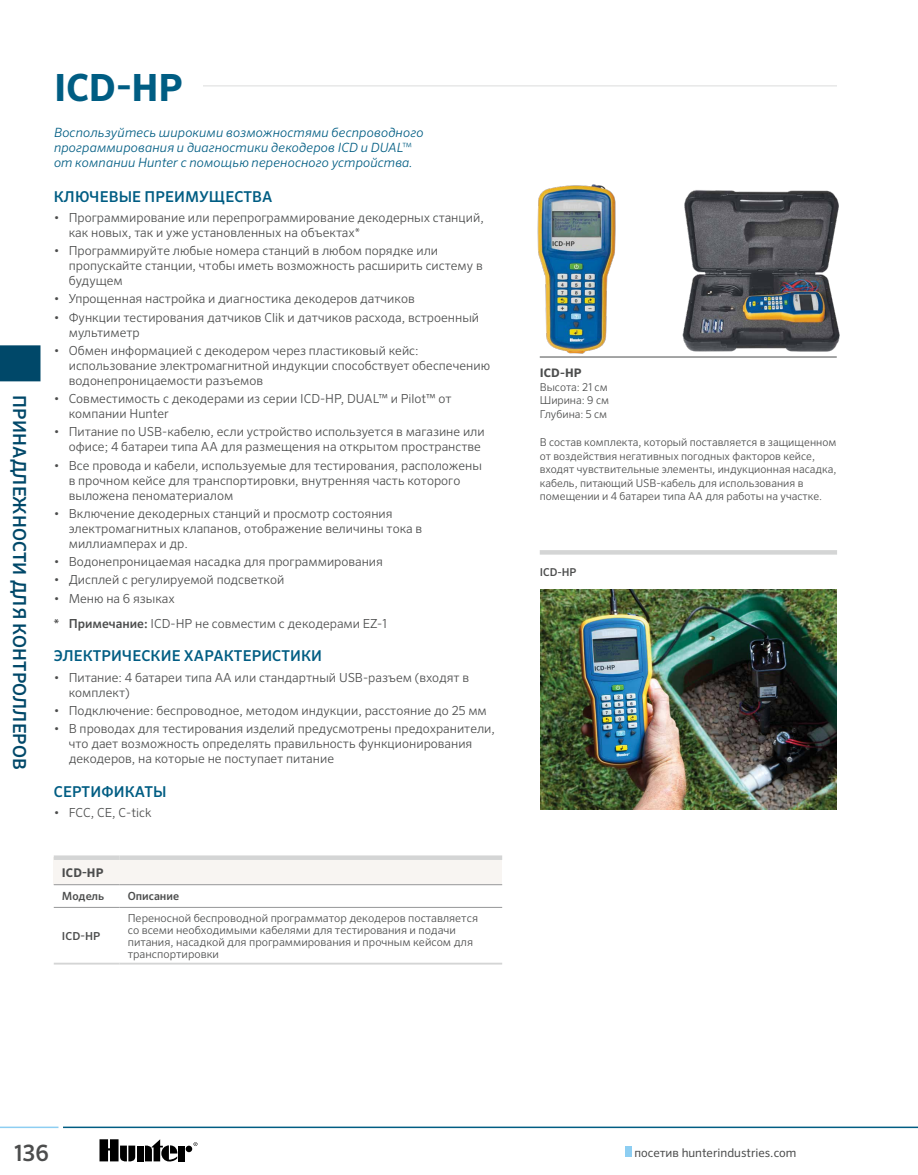
<style>
.page{position:relative;width:918px;height:1175px;background:#fff}
.page>*{position:absolute;margin:0;border:0;box-sizing:border-box;transform-origin:0 0}
.t1{font:700 37.5px "Sero Pro";color:#005d83}
.t2{font:500 22.5px "Sero Pro";color:#4c4d4d}
.t3{font:500 18px "Sero Pro";letter-spacing:.01em;color:#004869}
.t4{font:500 15px "Sero Pro";letter-spacing:.01em;color:#005d83}
.t5{font:italic 300 12.75px/15px "Sero Pro";letter-spacing:.015em;color:#005d83}
.t6{font:300 12.45px/15px "Sero Pro";color:#4c4d4d}
.t7{font:12px "Sero Pro";color:#4c4d4d}
.t8{font:700 12px "Sero Pro";color:#4c4d4d}
.t9{font:700 11.7px "Sero Pro";color:#4c4d4d}
.t10{font:500 11.25px "Sero Pro";color:#4c4d4d}
.t11{font:300 10.95px/12px "Sero Pro";color:#4c4d4d}
.t12{font:500 10.95px "Sero Pro";color:#4c4d4d}
.t13{font:300 10.8px/13.5px "Sero Pro";color:#4c4d4d}
.t14{font:500 10.8px "Sero Pro";color:#4c4d4d}
.s1{font-weight:200;font-style:normal}
.s2{font-weight:500}
</style>
<div class="page">
<div style="left:0;top:345px;width:40px;height:36px;background:#004869"></div>
<div style="left:625px;top:1146px;width:7px;height:10px;background:#8dcef2"></div>
<hr style="left:63px;top:1126px;width:855px;height:2px;background:#005d83">
<hr style="left:0;top:1126px;width:58px;height:2px;background:#8dcef2">
<svg style="left:194px;top:1142px;width:3px;height:4px"></svg>
<div style="left:137px;top:1145px;width:7px;height:16px;background:#000"></div>
<div style="left:186px;top:1145px;width:6px;height:7px;background:#000;border-radius:50%"></div>
<div style="left:178px;top:1145px;width:7px;height:16px;background:#000"></div>
<svg style="left:145px;top:1139px;width:32px;height:22px"></svg>
<svg style="left:100px;top:1139px;width:35px;height:22px"></svg>
<hr style="left:54px;top:85px;width:783px;height:1px;background:#dbdcdc">
<img style="left:537px;top:184px;width:97px;height:174px">
<img style="left:678px;top:190px;width:162px;height:167px">
<hr style="left:540px;top:357px;width:297px;height:1px;background:#4c4d4d">
<div style="left:54px;top:56px;width:148px;height:45px;background:#fff"></div>
<hr style="left:540px;top:550px;width:297px;height:4px;background:#d4d5d5">
<div style="left:54px;top:857px;width:448px;height:27px;background:#f8f5f2"></div>
<div style="left:54px;top:855px;width:66px;height:5px;background:#d4d5d5"></div>
<div style="left:120px;top:855px;width:382px;height:5px;background:#d4d5d5"></div>
<hr style="left:54px;top:884px;width:66px;height:1px;background:#969798">
<hr style="left:120px;top:884px;width:382px;height:1px;background:#969798">
<hr style="left:54px;top:907px;width:66px;height:1px;background:#969798">
<hr style="left:120px;top:907px;width:382px;height:1px;background:#969798">
<hr style="left:54px;top:962px;width:66px;height:2px;background:#d4d5d5">
<hr style="left:120px;top:962px;width:382px;height:2px;background:#d4d5d5">
<img style="left:540px;top:589px;width:297px;height:220px">
<h1 class="t1" style="left:54px;top:65px;width:130px">ICD-HP</h1>
<h3 class="t3" style="left:30px;top:395px;width:376px;rotate:90deg">ПРИНАДЛЕЖНОСТИ ДЛЯ КОНТРОЛЛЕРОВ</h3>
<p class="t5" style="left:54px;top:125px;width:371px">Воспользуйтесь широкими возможностями беспроводного программирования и диагностики декодеров ICD и DUAL<span class="s1">™ </span>от компании Hunter с помощью переносного устройства.</p>
<p class="t4" style="left:54px;top:187px;width:220px">КЛЮЧЕВЫЕ ПРЕИМУЩЕСТВА</p>
<p class="t6" style="left:69px;top:210px;width:417px;text-indent:-15px">• Программирование или перепрограммирование декодерных станций, как новых, так и уже установленных на объектах*</p>
<p class="t6" style="left:69px;top:243px;width:415px;text-indent:-15px">• Программируйте любые номера станций в любом порядке или пропускайте станции, чтобы иметь возможность расширить систему в будущем</p>
<p class="t6" style="left:54px;top:291px;width:362px">• Упрощенная настройка и диагностика декодеров датчиков</p>
<p class="t6" style="left:69px;top:310px;width:412px;text-indent:-15px">• Функции тестирования датчиков Clik и датчиков расхода, встроенный мультиметр</p>
<p class="t6" style="left:69px;top:343px;width:423px;text-indent:-15px">• Обмен информацией с декодером через пластиковый кейс: использование электромагнитной индукции способствует обеспечению водонепроницаемости разъемов</p>
<p class="t6" style="left:69px;top:391px;width:384px;text-indent:-15px">• Совместимость с декодерами из серии ICD-HP, DUAL™ и Pilot™ от компании Hunter</p>
<p class="t6" style="left:69px;top:424px;width:418px;text-indent:-15px">• Питание по USB-кабелю, если устройство используется в магазине или офисе; 4 батареи типа AA для размещения на открытом пространстве</p>
<p class="t6" style="left:69px;top:458px;width:415px;text-indent:-15px">• Все провода и кабели, используемые для тестирования, расположены в прочном кейсе для транспортировки, внутренняя часть которого выложена пеноматериалом</p>
<p class="t6" style="left:69px;top:506px;width:355px;text-indent:-15px">• Включение декодерных станций и просмотр состояния электромагнитных клапанов, отображение величины тока в миллиамперах и др.</p>
<p class="t6" style="left:54px;top:554px;width:331px">• Водонепроницаемая насадка для программирования</p>
<p class="t6" style="left:54px;top:572px;width:232px">• Дисплей с регулируемой подсветкой</p>
<p class="t6" style="left:54px;top:585px;width:335px;line-height:25px">• Меню на 6 языках<br><span class="s2">* Примечание:</span> ICD-HP не совместим с декодерами EZ-1</p>
<p class="t4" style="left:54px;top:647px;width:270px">ЭЛЕКТРИЧЕСКИЕ ХАРАКТЕРИСТИКИ</p>
<p class="t6" style="left:69px;top:669px;width:402px;text-indent:-15px">• Питание: 4 батареи типа AA или стандартный USB-разъем (входят в комплект)</p>
<p class="t6" style="left:54px;top:703px;width:435px">• Подключение: беспроводное, методом индукции, расстояние до 25 мм</p>
<p class="t6" style="left:69px;top:721px;width:428px;text-indent:-15px">• В проводах для тестирования изделий предусмотрены предохранители, что дает возможность определять правильность функционирования декодеров, на которые не поступает питание</p>
<p class="t4" style="left:54px;top:782px;width:114px">СЕРТИФИКАТЫ</p>
<p class="t6" style="left:54px;top:805px;width:99px">• FCC, CE, C-tick</p>
<p class="t8" style="left:62px;top:865px;width:43px">ICD-HP</p>
<p class="t10" style="left:62px;top:889px;width:44px">Модель</p>
<p class="t10" style="left:128px;top:889px;width:53px">Описание</p>
<p class="t12" style="left:62px;top:929px;width:40px">ICD-HP</p>
<p class="t11" style="left:128px;top:911px;width:352px">Переносной беспроводной программатор декодеров поставляется со всеми необходимыми кабелями для тестирования и подачи питания, насадкой для программирования и прочным кейсом для транспортировки</p>
<p class="t9" style="left:540px;top:366px;width:43px">ICD-HP</p>
<p class="t13" style="left:540px;top:380px;width:71px">Высота: 21 см<br>Ширина: 9 см<br>Глубина: 5 см</p>
<p class="t13" style="left:540px;top:436px;width:298px">В состав комплекта, который поставляется в защищенном от воздействия негативных погодных факторов кейсе, входят чувствительные элементы, индукционная насадка, кабель, питающий USB-кабель для использования в помещении и 4 батареи типа АА для работы на участке.</p>
<p class="t14" style="left:540px;top:566px;width:38px">ICD-HP</p>
<h2 class="t2" style="left:14px;top:1139px;width:36px">136</h2>
<p class="t7" style="left:634px;top:1145px;width:164px">посетив hunterindustries.com</p>
</div>
